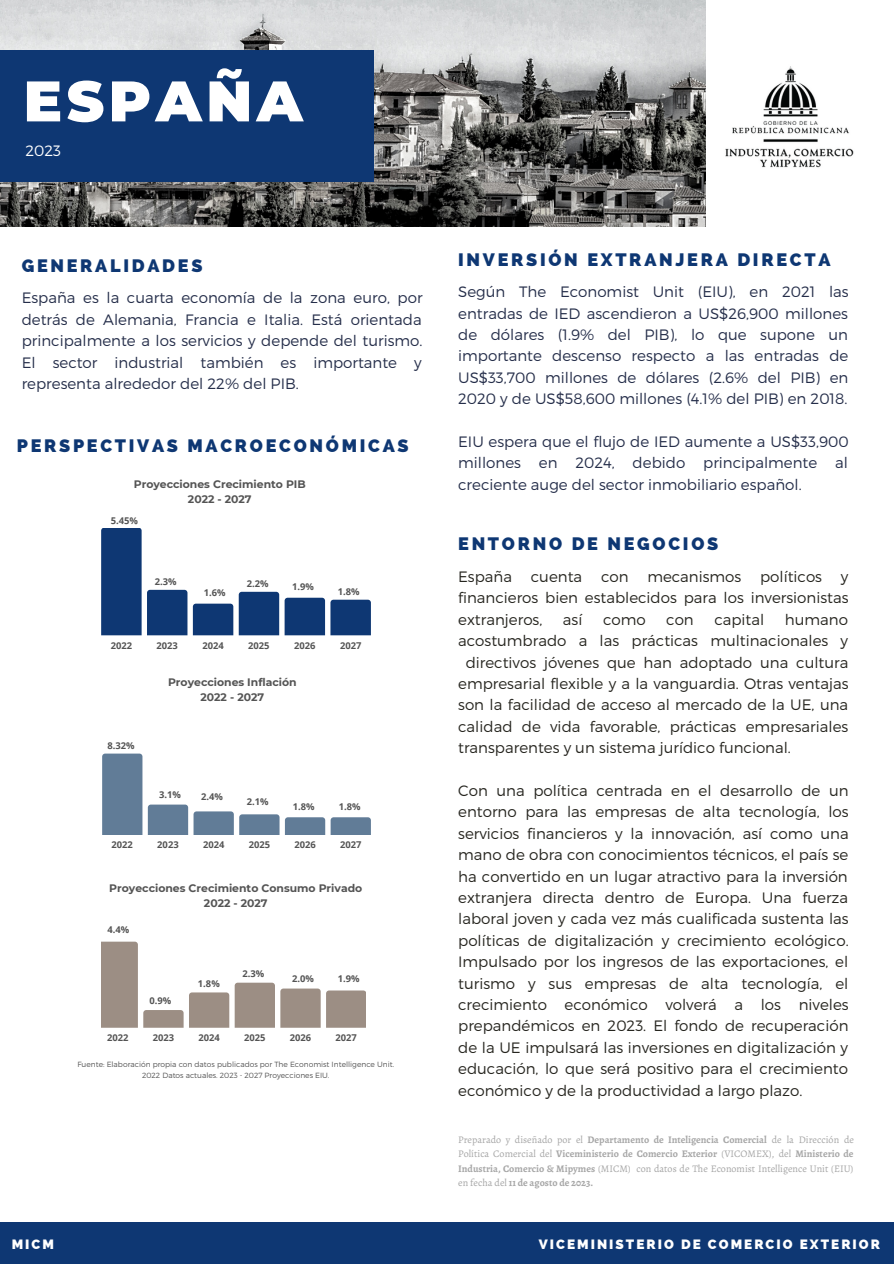
<style>
.page{position:relative;width:894px;height:1264px;background:#fff}
.page>*{position:absolute;margin:0;border:0;box-sizing:border-box;transform-origin:0 0}
.t1{font:900 57px "Montserrat";letter-spacing:.08em;color:#fff}
.t2{font:800 18px "Raleway";letter-spacing:.15em;color:#0e3773}
.t3{font:300 15px/21.5px "Montserrat";color:#26251f;text-align:justify}
.t4{font:300 15px/21.5px "Montserrat";color:#252e4a;text-align:justify}
.t5{font:300 15px "Montserrat";color:#fff}
.t6{font:800 13.5px "Raleway";letter-spacing:.15em;color:#fff}
.t7{font:700 10.8px "Montserrat";color:#545454}
.t8{font:10.05px/14.4px "Alegreya";color:#a6a6a6;text-align:justify}
.t9{font:700 9.3px "Open Sans";color:#545454}
.t10{font:300 7.5px "Montserrat";color:#545454}
.s1{font-weight:700}
</style>
<div class="page">
<img style="left:0;top:0;width:705px;height:227px">
<div style="left:0;top:50px;width:373px;height:132px;background:#0e3773"></div>
<svg style="left:101px;top:528px;width:86px;height:107px"></svg>
<svg style="left:193px;top:603px;width:40px;height:3px"></svg>
<svg style="left:239px;top:592px;width:132px;height:43px"></svg>
<div style="left:102px;top:753px;width:40px;height:82px;background:#617c97"></div>
<svg style="left:148px;top:804px;width:131px;height:31px"></svg>
<svg style="left:285px;top:817px;width:86px;height:18px;background:#6e869f"></svg>
<img style="left:725px;top:66px;width:129px;height:102px">
<svg style="left:101px;top:941px;width:82px;height:86px"></svg>
<svg style="left:189px;top:982px;width:131px;height:45px"></svg>
<svg style="left:326px;top:990px;width:40px;height:37px"></svg>
<div style="left:0;top:1222px;width:893px;height:41px;background:#0e3773"></div>
<p class="t1" style="left:24px;top:66px;width:280px">ESPAÑA</p>
<p class="t5" style="left:26px;top:141px;width:37px">2023</p>
<p class="t2" style="left:22px;top:255px;width:182px">GENERALIDADES</p>
<p class="t4" style="left:22px;top:286px;width:402px">España es la cuarta economía de la zona euro, por detrás de Alemania, Francia e Italia. Está orientada principalmente a los servicios y depende del turismo.<br>El sector industrial también es importante y representa alrededor del 22% del PIB.</p>
<p class="t2" style="left:17px;top:435px;width:393px">PERSPECTIVAS MACROECONÓMICAS</p>
<p class="t7" style="left:134px;top:477px;width:173px">Proyecciones Crecimiento PIB</p>
<p class="t7" style="left:188px;top:492px;width:65px">2022 - 2027</p>
<p class="t9" style="left:111px;top:514px;width:29px;rotate:1deg">5.45%</p>
<p class="t9" style="left:155px;top:575px;width:23px">2.3%</p>
<p class="t9" style="left:204px;top:586px;width:23px">1.6%</p>
<p class="t9" style="left:247px;top:577px;width:23px">2.2%</p>
<p class="t9" style="left:292px;top:580px;width:23px">1.9%</p>
<p class="t9" style="left:337px;top:584px;width:23px">1.8%</p>
<p class="t9" style="left:111px;top:639px;width:23px">2022</p>
<p class="t9" style="left:156px;top:639px;width:23px">2023</p>
<p class="t9" style="left:202px;top:639px;width:23px">2024</p>
<p class="t9" style="left:248px;top:639px;width:23px">2025</p>
<p class="t9" style="left:294px;top:639px;width:23px">2026</p>
<p class="t9" style="left:340px;top:639px;width:23px">2027</p>
<p class="t9" style="left:107px;top:738px;width:29px">8.32%</p>
<p class="t7" style="left:168px;top:676px;width:130px">Proyecciones Inflación</p>
<p class="t7" style="left:200px;top:690px;width:65px">2022 - 2027</p>
<p class="t9" style="left:159px;top:788px;width:23px">3.1%</p>
<p class="t9" style="left:201px;top:789px;width:23px">2.4%</p>
<p class="t9" style="left:247px;top:795px;width:23px">2.1%</p>
<p class="t9" style="left:293px;top:800px;width:23px">1.8%</p>
<p class="t9" style="left:339px;top:800px;width:23px">1.8%</p>
<p class="t9" style="left:112px;top:838px;width:23px">2022</p>
<p class="t9" style="left:157px;top:838px;width:23px">2023</p>
<p class="t9" style="left:203px;top:838px;width:23px">2024</p>
<p class="t9" style="left:248px;top:838px;width:23px">2025</p>
<p class="t9" style="left:294px;top:838px;width:23px">2026</p>
<p class="t9" style="left:340px;top:838px;width:23px">2027</p>
<p class="t7" style="left:109px;top:881px;width:254px">Proyecciones Crecimiento Consumo Privado</p>
<p class="t7" style="left:204px;top:896px;width:65px">2022 - 2027</p>
<p class="t9" style="left:107px;top:923px;width:23px">4.4%</p>
<p class="t9" style="left:149px;top:993px;width:23px">0.9%</p>
<p class="t9" style="left:198px;top:977px;width:23px">1.8%</p>
<p class="t9" style="left:242px;top:966px;width:23px">2.3%</p>
<p class="t9" style="left:292px;top:971px;width:23px">2.0%</p>
<p class="t9" style="left:337px;top:971px;width:23px">1.9%</p>
<p class="t9" style="left:107px;top:1031px;width:23px">2022</p>
<p class="t9" style="left:153px;top:1031px;width:23px">2023</p>
<p class="t9" style="left:198px;top:1031px;width:23px">2024</p>
<p class="t9" style="left:244px;top:1031px;width:23px">2025</p>
<p class="t9" style="left:290px;top:1031px;width:23px">2026</p>
<p class="t9" style="left:335px;top:1031px;width:23px">2027</p>
<p class="t10" style="left:77px;top:1059px;width:318px">Fuente: Elaboración propia con datos publicados por The Economist Intelligence Unit.</p>
<p class="t10" style="left:142px;top:1069px;width:189px">2022 Datos actuales. 2023 - 2027 Proyecciones EIU.</p>
<p class="t2" style="left:458px;top:249px;width:373px">INVERSIÓN EXTRANJERA DIRECTA</p>
<p class="t4" style="left:458px;top:280px;width:392px">Según The Economist Unit (EIU), en 2021 las entradas de IED ascendieron a US$26,900 millones de dólares (1.9% del PIB), lo que supone un importante descenso respecto a las entradas de US$33,700 millones de dólares (2.6% del PIB) en 2020 y de US$58,600 millones (4.1% del PIB) en 2018.</p>
<p class="t4" style="left:458px;top:430px;width:392px">EIU espera que el flujo de IED aumente a US$33,900 millones en 2024, debido principalmente al creciente auge del sector inmobiliario español.</p>
<p class="t2" style="left:458px;top:533px;width:261px">ENTORNO DE NEGOCIOS</p>
<p class="t3" style="left:458px;top:565px;width:392px">España cuenta con mecanismos políticos y financieros bien establecidos para los inversionistas extranjeros,</p>
<p class="t3" style="left:563px;top:608px;width:21px">así</p>
<p class="t3" style="left:603px;top:608px;width:44px">como</p>
<p class="t3" style="left:666px;top:608px;width:29px">con</p>
<p class="t3" style="left:714px;top:608px;width:51px">capital</p>
<p class="t3" style="left:784px;top:608px;width:65px">humano</p>
<p class="t3" style="left:458px;top:629px;width:391px">acostumbrado a las prácticas multinacionales y</p>
<p class="t3" style="left:465px;top:650px;width:384px">directivos jóvenes que han adoptado una cultura</p>
<p class="t3" style="left:458px;top:672px;width:392px">empresarial flexible y a la vanguardia. Otras ventajas</p>
<p class="t3" style="left:458px;top:693px;width:391px">son la facilidad de acceso al mercado de la UE, una</p>
<p class="t3" style="left:458px;top:715px;width:391px">calidad de vida favorable, prácticas empresariales</p>
<p class="t3" style="left:458px;top:736px;width:334px">transparentes y un sistema jurídico funcional.</p>
<p class="t3" style="left:458px;top:779px;width:392px">Con una política centrada en el desarrollo de un entorno para las empresas de alta tecnología, los servicios financieros y la innovación, así como una mano de obra con conocimientos técnicos, el país se ha convertido en un lugar atractivo para la inversión extranjera directa dentro de Europa. Una fuerza laboral joven y cada vez más cualificada sustenta las políticas de digitalización y crecimiento ecológico.<br>Impulsado por los ingresos de las exportaciones, el turismo y sus empresas de alta tecnología, el crecimiento económico volverá a los niveles prepandémicos en 2023. El fondo de recuperación de la UE impulsará las inversiones en digitalización y educación, lo que será positivo para el crecimiento económico y de la productividad a largo plazo.</p>
<p class="t8" style="left:458px;top:1132px;width:397px">Preparado y diseñado por el <span class="s1">Departamento de Inteligencia Comercial</span> de la Dirección de Política Comercial del <span class="s1">Viceministerio de Comercio Exterior</span> (VICOMEX), del <span class="s1">Ministerio de Industria, Comercio &amp; Mipymes</span> (MICM) con datos de The Economist Intelligence Unit (EIU) en fecha del <span class="s1">11 de agosto de 2023.</span></p>
<p class="t6" style="left:12px;top:1236px;width:44px">MICM</p>
<p class="t6" style="left:538px;top:1236px;width:343px">VICEMINISTERIO DE COMERCIO EXTERIOR</p>
</div>
